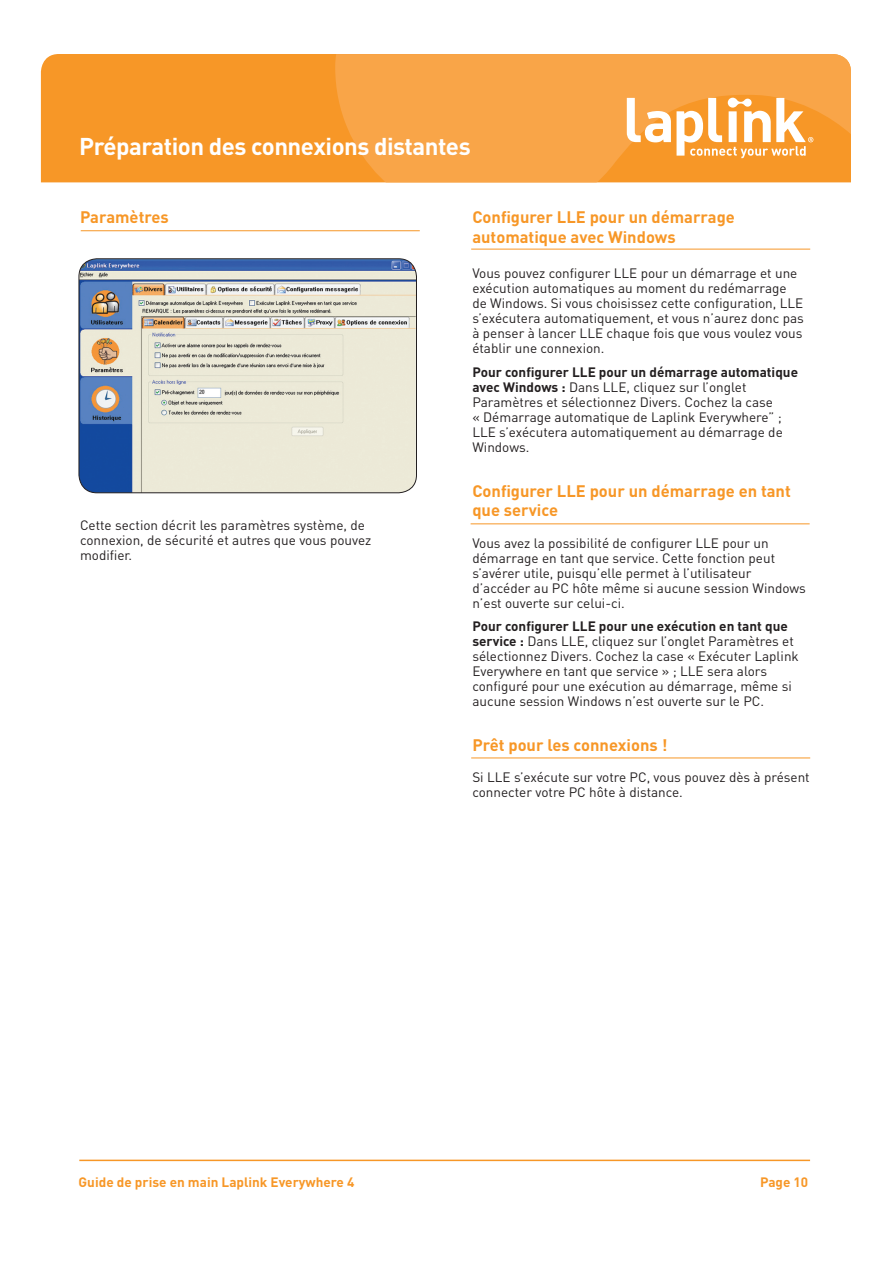
<style>
.page{position:relative;width:893px;height:1263px;background:#fff}
.page>*{position:absolute;margin:0;border:0;box-sizing:border-box;transform-origin:0 0}
.t1{font:700 24px "DIN";letter-spacing:-.02em;color:#fff}
.t2{font:700 16.5px/19.8px "DIN";color:#f79727}
.t3{font:13.5px/15px "DIN";color:#231f20}
.t4{font:700 13.5px "DIN";color:#f79727}
.s1{font-weight:700}
</style>
<div class="page">
<div style="left:41px;top:54px;width:294px;height:128px;background:#f79727"></div>
<svg style="left:335px;top:54px;width:516px;height:128px;background:#f8a242"></svg>
<svg style="left:627px;top:98px;width:186px;height:60px"></svg>
<hr style="left:79px;top:1159px;width:731px;height:2px;background:#f79727">
<svg style="left:78px;top:258px;width:339px;height:235px;background:#c5c8c5"></svg>
<hr style="left:81px;top:230px;width:339px;height:1px;background:#f79727">
<hr style="left:471px;top:249px;width:339px;height:1px;background:#f79727">
<hr style="left:471px;top:523px;width:339px;height:1px;background:#f79727">
<hr style="left:471px;top:757px;width:339px;height:1px;background:#f79727">
<h1 class="t1" style="left:79px;top:131px;width:393px">Préparation des connexions distantes</h1>
<p class="t2" style="left:80px;top:206px;width:90px">Paramètres</p>
<p class="t3" style="left:80px;top:517px;width:293px">Cette section décrit les paramètres système, de connexion, de sécurité et autres que vous pouvez modifier.</p>
<p class="t2" style="left:472px;top:206px;width:264px">Configurer LLE pour un démarrage automatique avec Windows</p>
<p class="t3" style="left:472px;top:266px;width:333px">Vous pouvez configurer LLE pour un démarrage et une exécution automatiques au moment du redémarrage de Windows. Si vous choisissez cette configuration, LLE s’exécutera automatiquement, et vous n’aurez donc pas à penser à lancer LLE chaque fois que vous voulez vous établir une connexion.</p>
<p class="t3" style="left:472px;top:364px;width:327px"><span class="s1">Pour configurer LLE pour un démarrage automatique avec Windows :</span> Dans LLE, cliquez sur l’onglet Paramètres et sélectionnez Divers. Cochez la case<br>« Démarrage automatique de Laplink Everywhere” ; LLE s’exécutera automatiquement au démarrage de Windows.</p>
<p class="t2" style="left:472px;top:480px;width:320px">Configurer LLE pour un démarrage en tant que service</p>
<p class="t3" style="left:472px;top:535px;width:335px">Vous avez la possibilité de configurer LLE pour un démarrage en tant que service. Cette fonction peut s’avérer utile, puisqu’elle permet à l’utilisateur d’accéder au PC hôte même si aucune session Windows n’est ouverte sur celui-ci.</p>
<p class="t3" style="left:472px;top:619px;width:328px"><span class="s1">Pour configurer LLE pour une exécution en tant que service :</span> Dans LLE, cliquez sur l’onglet Paramètres et sélectionnez Divers. Cochez la case « Exécuter Laplink Everywhere en tant que service » ; LLE sera alors configuré pour une exécution au démarrage, même si aucune session Windows n’est ouverte sur le PC.</p>
<p class="t2" style="left:472px;top:734px;width:197px">Prêt pour les connexions !</p>
<p class="t3" style="left:472px;top:769px;width:339px">Si LLE s’exécute sur votre PC, vous pouvez dès à présent connecter votre PC hôte à distance.</p>
<p class="t4" style="left:79px;top:1173px;width:277px">Guide de prise en main Laplink Everywhere 4</p>
<p class="t4" style="left:760px;top:1173px;width:50px">Page 10</p>
</div>
